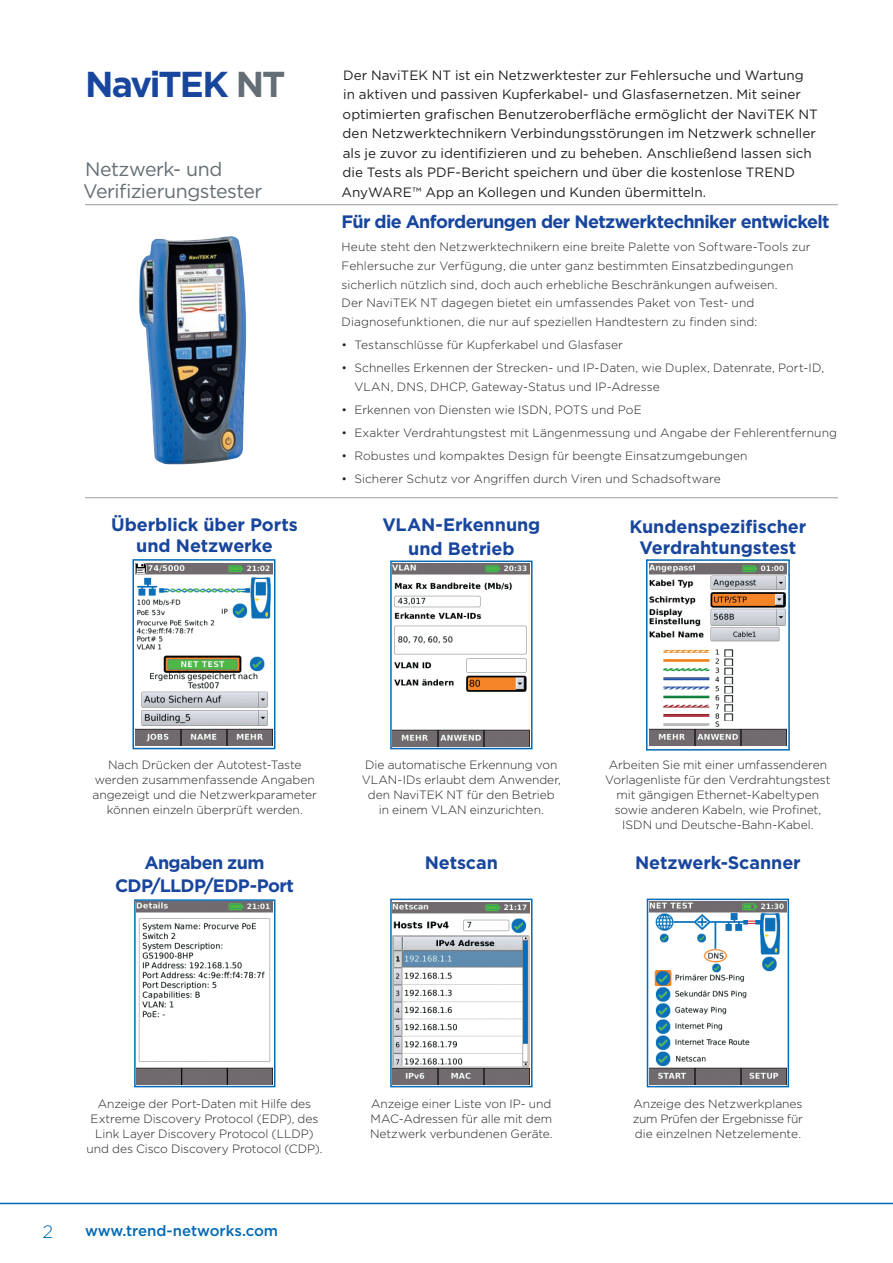
<style>
.page{position:relative;width:893px;height:1263px;background:#fff}
.page>*{position:absolute;margin:0;border:0;box-sizing:border-box;transform-origin:0 0}
.t1{font:700 36px "Gotham";letter-spacing:-.06em;color:#18469d}
.t2{font:19.5px/21.8px "Gotham";letter-spacing:-.025em;color:#646e74}
.t3{font:700 18px/21.6px "Gotham";letter-spacing:-.01em;color:#18469d;text-align:center}
.t4{font:700 18px/23.7px "Gotham";letter-spacing:-.035em;color:#18469d;text-align:center}
.t5{font:300 18px "Gotham";color:#016ab6}
.t6{font:500 15px "Gotham";color:#016ab6}
.t7{font:13.5px/19.5px "Gotham";color:#231f20}
.t8{font:300 12px/15px "Gotham";color:#231f20;text-align:center}
.s1{color:#646e74}
</style>
<div class="page">
<hr style="left:85px;top:204px;width:753px;height:1px;background:#959ca1">
<svg style="left:390px;top:560px;width:143px;height:190px"></svg>
<svg style="left:646px;top:898px;width:144px;height:190px"></svg>
<img style="left:139px;top:236px;width:107px;height:228px">
<hr style="left:85px;top:497px;width:753px;height:1px;background:#959ca1">
<img style="left:135px;top:563px;width:137px;height:182px">
<div style="left:132px;top:559px;width:143px;height:190px;border:2px solid #016ab6"></div>
<img style="left:137px;top:902px;width:135px;height:182px">
<div style="left:134px;top:899px;width:141px;height:188px;border:2px solid #016ab6"></div>
<svg style="left:390px;top:898px;width:143px;height:190px"></svg>
<img style="left:649px;top:563px;width:137px;height:182px">
<div style="left:646px;top:559px;width:144px;height:191px;border:2px solid #016ab6"></div>
<hr style="left:0;top:1203px;width:893px;height:1px;background:#016ab6">
<h1 class="t1" style="left:85px;top:60px;width:202px">NaviTEK <span class="s1">NT</span></h1>
<p class="t7" style="left:341px;top:65px;width:478px">Der NaviTEK NT ist ein Netzwerktester zur Fehlersuche und Wartung<br>in aktiven und passiven Kupferkabel- und Glasfasernetzen. Mit seiner optimierten grafischen Benutzeroberfläche ermöglicht der NaviTEK NT den Netzwerktechnikern Verbindungsstörungen im Netzwerk schneller als je zuvor zu identifizieren und zu beheben. Anschließend lassen sich die Tests als PDF-Bericht speichern und über die kostenlose TREND AnyWARE™ App an Kollegen und Kunden übermitteln.</p>
<h2 class="t2" style="left:83px;top:158px;width:181px">Netzwerk- und<br>Verifizierungstester</h2>
<h3 class="t4" style="left:342px;top:210px;width:490px">Für die Anforderungen der Netzwerktechniker entwickelt</h3>
<p class="t8" style="left:342px;top:237px;width:470px;line-height:18.8px;text-align:left">Heute steht den Netzwerktechnikern eine breite Palette von Software-Tools zur Fehlersuche zur Verfügung, die unter ganz bestimmten Einsatzbedingungen sicherlich nützlich sind, doch auch erhebliche Beschränkungen aufweisen.<br>Der NaviTEK NT dagegen bietet ein umfassendes Paket von Test- und Diagnosefunktionen, die nur auf speziellen Handtestern zu finden sind:</p>
<p class="t8" style="left:342px;top:337px;width:283px">• Testanschlüsse für Kupferkabel und Glasfaser</p>
<p class="t8" style="left:354px;top:358px;width:471px;line-height:18.8px;text-align:left;text-indent:-13px">• Schnelles Erkennen der Strecken- und IP-Daten, wie Duplex, Datenrate, Port-ID,<br>VLAN, DNS, DHCP, Gateway-Status und IP-Adresse</p>
<p class="t8" style="left:342px;top:402px;width:302px">• Erkennen von Diensten wie ISDN, POTS und PoE</p>
<p class="t8" style="left:342px;top:425px;width:497px">• Exakter Verdrahtungstest mit Längenmessung und Angabe der Fehlerentfernung</p>
<p class="t8" style="left:342px;top:448px;width:407px">• Robustes und kompaktes Design für beengte Einsatzumgebungen</p>
<p class="t8" style="left:342px;top:471px;width:381px">• Sicherer Schutz vor Angriffen durch Viren und Schadsoftware</p>
<h3 class="t3" style="left:111px;top:514px;width:188px">Überblick über Ports und Netzwerke</h3>
<h3 class="t3" style="left:629px;top:516px;width:178px">Kundenspezifischer<br>Verdrahtungstest</h3>
<h3 class="t3" style="left:382px;top:512px;width:160px;line-height:23.7px">VLAN-Erkennung und Betrieb</h3>
<p class="t8" style="left:93px;top:757px;width:226px">Nach Drücken der Autotest-Taste werden zusammenfassende Angaben angezeigt und die Netzwerkparameter können einzeln überprüft werden.</p>
<h3 class="t4" style="left:115px;top:850px;width:180px">Angaben zum<br>CDP/LLDP/EDP-Port</h3>
<p class="t8" style="left:362px;top:757px;width:201px">Die automatische Erkennung von<br>VLAN-IDs erlaubt dem Anwender, den NaviTEK NT für den Betrieb in einem VLAN einzurichten.</p>
<h3 class="t3" style="left:425px;top:851px;width:75px">Netscan</h3>
<p class="t8" style="left:605px;top:757px;width:227px">Arbeiten Sie mit einer umfassenderen Vorlagenliste für den Verdrahtungstest mit gängigen Ethernet-Kabeltypen sowie anderen Kabeln, wie Profinet, ISDN und Deutsche-Bahn-Kabel.</p>
<h3 class="t3" style="left:635px;top:851px;width:167px">Netzwerk-Scanner</h3>
<p class="t8" style="left:86px;top:1096px;width:238px">Anzeige der Port-Daten mit Hilfe des Extreme Discovery Protocol (EDP), des Link Layer Discovery Protocol (LLDP) und des Cisco Discovery Protocol (CDP).</p>
<h3 class="t5" style="left:43px;top:1220px;width:12px">2</h3>
<p class="t6" style="left:85px;top:1221px;width:195px">www.trend-networks.com</p>
<p class="t8" style="left:370px;top:1096px;width:184px;text-align:justify">Anzeige einer Liste von IP- und MAC-Adressen für alle mit dem Netzwerk verbundenen Geräte.</p>
<p class="t8" style="left:633px;top:1096px;width:171px;text-align:justify">Anzeige des Netzwerkplanes zum Prüfen der Ergebnisse für die einzelnen Netzelemente.</p>
</div>
